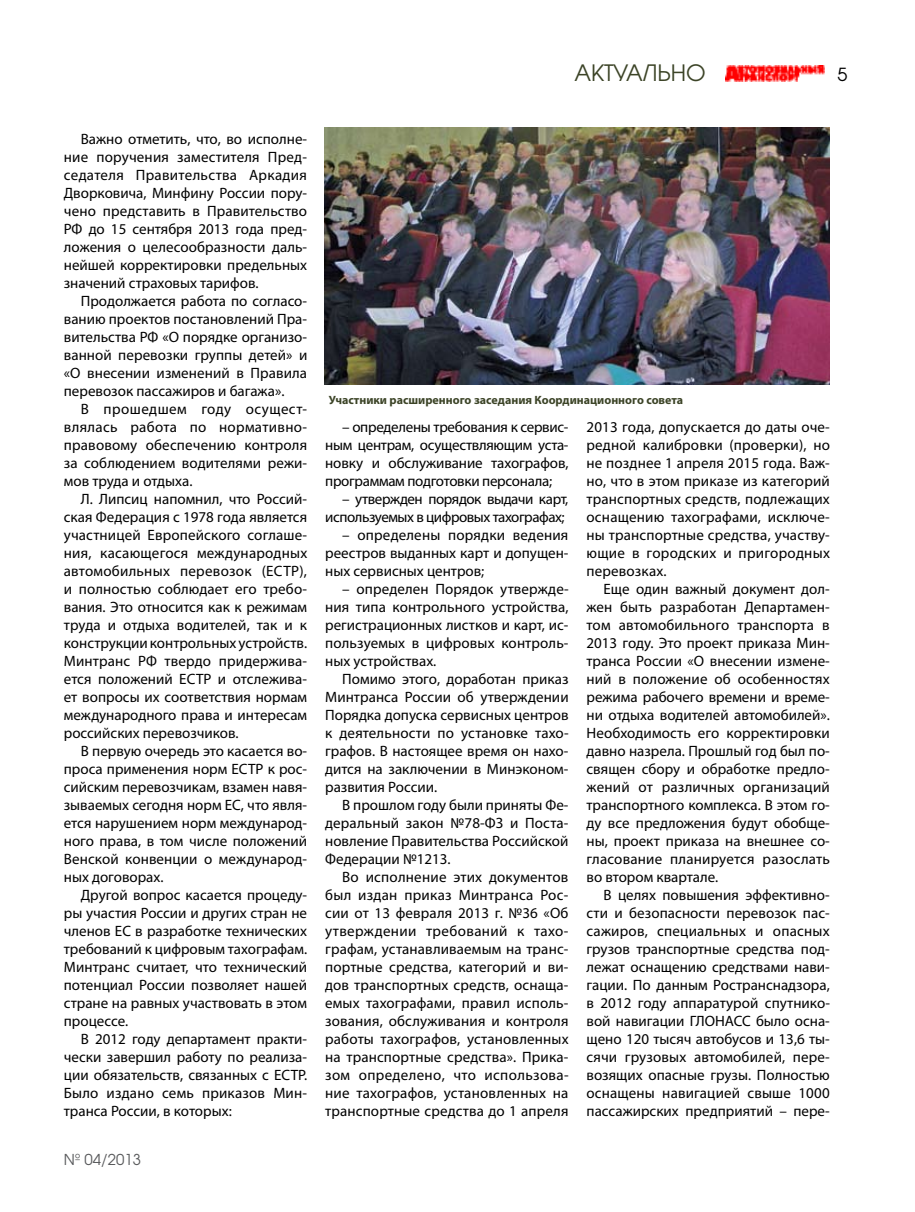
<style>
.page{position:relative;width:915px;height:1212px;background:#fff}
.page>*{position:absolute;margin:0;border:0;box-sizing:border-box;transform-origin:0 0}
.t1{font:22.5px "AG Avalanche C";color:#3c4427}
.t2{font:18px "AG Avalanche C";color:#000}
.t3{font:15px/18px "Myriad Pro";color:#000;text-align:justify}
.t4{font:15px/18px "Myriad Pro";letter-spacing:-.03em;color:#000;text-align:right}
.t5{font:15px "AG Avalanche C";color:#58595b}
.t6{font:700 12px "Myriad Pro";color:#3c4427}
</style>
<div class="page">
<img style="left:725px;top:65px;width:99px;height:17px">
<img style="left:324px;top:128px;width:505px;height:257px">
<h1 class="t1" style="left:574px;top:59px;width:133px">АКТУАЛЬНО</h1>
<p class="t2" style="left:837px;top:63px;width:11px">5</p>
<p class="t3" style="left:64px;top:130px;width:245px;text-indent:17px">Важно отметить, что, во исполне&shy;ние поручения заместителя Пред&shy;седателя Правительства Аркадия Дворковича, Минфину России пору&shy;чено представить в Правительство РФ до 15 сентября 2013 года пред&shy;ложения о целесообразности даль&shy;нейшей корректировки предельных значений страховых тарифов.</p>
<p class="t3" style="left:64px;top:292px;width:245px;text-indent:17px">Продолжается работа по согласо&shy;ванию проектов постановлений Пра&shy;вительства РФ «О порядке организо&shy;ванной перевозки группы детей» и «О внесении изменений в Правила перевозок пассажиров и багажа».</p>
<p class="t3" style="left:64px;top:400px;width:245px;text-indent:17px">В прошедшем году осущест&shy;влялась работа по нормативно&shy;правовому обеспечению контроля за соблюдением водителями режи&shy;мов труда и отдыха.</p>
<p class="t3" style="left:64px;top:490px;width:245px;text-indent:17px">Л. Липсиц напомнил, что Россий&shy;ская Федерация с 1978 года является участницей Европейского соглаше&shy;ния, касающегося международных автомобильных перевозок (ЕСТР), и полностью соблюдает его требо&shy;вания. Это относится как к режимам труда и отдыха водителей, так и к конструкции контрольных устройств.<br>Минтранс РФ твердо придержива&shy;ется положений ЕСТР и отслежива&shy;ет вопросы их соответствия нормам международного права и интересам российских перевозчиков.</p>
<p class="t3" style="left:64px;top:742px;width:245px;text-indent:17px">В первую очередь это касается во&shy;проса применения норм ЕСТР к рос&shy;сийским перевозчикам, взамен навя&shy;зываемых сегодня норм ЕС, что явля&shy;ется нарушением норм международ&shy;ного права, в том числе положений Венской конвенции о международ&shy;ных договорах.</p>
<p class="t3" style="left:64px;top:886px;width:245px;text-indent:17px">Другой вопрос касается процеду&shy;ры участия России и других стран не членов ЕС в разработке технических требований к цифровым тахографам.<br>Минтранс считает, что технический потенциал России позволяет нашей стране на равных участвовать в этом процессе.</p>
<p class="t3" style="left:64px;top:1030px;width:245px;text-indent:17px">В 2012 году департамент практи&shy;чески завершил работу по реализа&shy;ции обязательств, связанных с ЕСТР.<br>Было издано семь приказов Мин&shy;транса России, в которых:</p>
<p class="t5" style="left:64px;top:1150px;width:79px">№ 04/2013</p>
<p class="t6" style="left:328px;top:393px;width:356px">Участники расширенного заседания Координационного совета</p>
<p class="t3" style="left:325px;top:418px;width:245px;text-indent:17px">– определены требования к сервис&shy;ным центрам, осуществляющим уста&shy;новку и обслуживание тахографов, программам подготовки персонала;</p>
<p class="t4" style="left:325px;top:490px;width:245px">– утвержден порядок выдачи карт, используемых в цифровых тахографах;</p>
<p class="t3" style="left:325px;top:526px;width:245px;text-indent:17px">– определены порядки ведения реестров выданных карт и допущен&shy;ных сервисных центров;</p>
<p class="t3" style="left:325px;top:580px;width:245px;text-indent:17px">– определен Порядок утвержде&shy;ния типа контрольного устройства, регистрационных листков и карт, ис&shy;пользуемых в цифровых контроль&shy;ных устройствах.</p>
<p class="t3" style="left:325px;top:670px;width:245px;text-indent:17px">Помимо этого, доработан приказ Минтранса России об утверждении Порядка допуска сервисных центров к деятельности по установке тахо&shy;графов. В настоящее время он нахо&shy;дится на заключении в Минэконом&shy;развития России.</p>
<p class="t3" style="left:325px;top:796px;width:245px;text-indent:17px">В прошлом году были приняты Фе&shy;деральный закон №78-ФЗ и Поста&shy;новление Правительства Российской Федерации №1213.</p>
<p class="t3" style="left:325px;top:868px;width:245px;text-indent:17px">Во исполнение этих документов был издан приказ Минтранса Рос&shy;сии от 13 февраля 2013 г. №36 «Об утверждении требований к тахо&shy;графам, устанавливаемым на транс&shy;портные средства, категорий и ви&shy;дов транспортных средств, оснаща&shy;емых тахографами, правил исполь&shy;зования, обслуживания и контроля работы тахографов, установленных на транспортные средства». Прика&shy;зом определено, что использова&shy;ние тахографов, установленных на транспортные средства до 1 апреля</p>
<p class="t3" style="left:586px;top:418px;width:245px">2013 года, допускается до даты оче&shy;редной калибровки (проверки), но не позднее 1 апреля 2015 года. Важ&shy;но, что в этом приказе из категорий транспортных средств, подлежащих оснащению тахографами, исключе&shy;ны транспортные средства, участву&shy;ющие в городских и пригородных перевозках.</p>
<p class="t3" style="left:586px;top:580px;width:245px;text-indent:17px">Еще один важный документ дол&shy;жен быть разработан Департамен&shy;том автомобильного транспорта в 2013 году. Это проект приказа Мин&shy;транса России «О внесении измене&shy;ний в положение об особенностях режима рабочего времени и време&shy;ни отдыха водителей автомобилей».<br>Необходимость его корректировки давно назрела. Прошлый год был по&shy;священ сбору и обработке предло&shy;жений от различных организаций транспортного комплекса. В этом го&shy;ду все предложения будут обобще&shy;ны, проект приказа на внешнее со&shy;гласование планируется разослать во втором квартале.</p>
<p class="t3" style="left:586px;top:886px;width:245px;text-indent:17px">В целях повышения эффективно&shy;сти и безопасности перевозок пас&shy;сажиров, специальных и опасных грузов транспортные средства под&shy;лежат оснащению средствами нави&shy;гации. По данным Ространснадзора, в 2012 году аппаратурой спутнико&shy;вой навигации ГЛОНАСС было осна&shy;щено 120 тысяч автобусов и 13,6 ты&shy;сячи грузовых автомобилей, пере&shy;возящих опасные грузы. Полностью оснащены навигацией свыше 1000 пассажирских предприятий – пере-</p>
</div>
